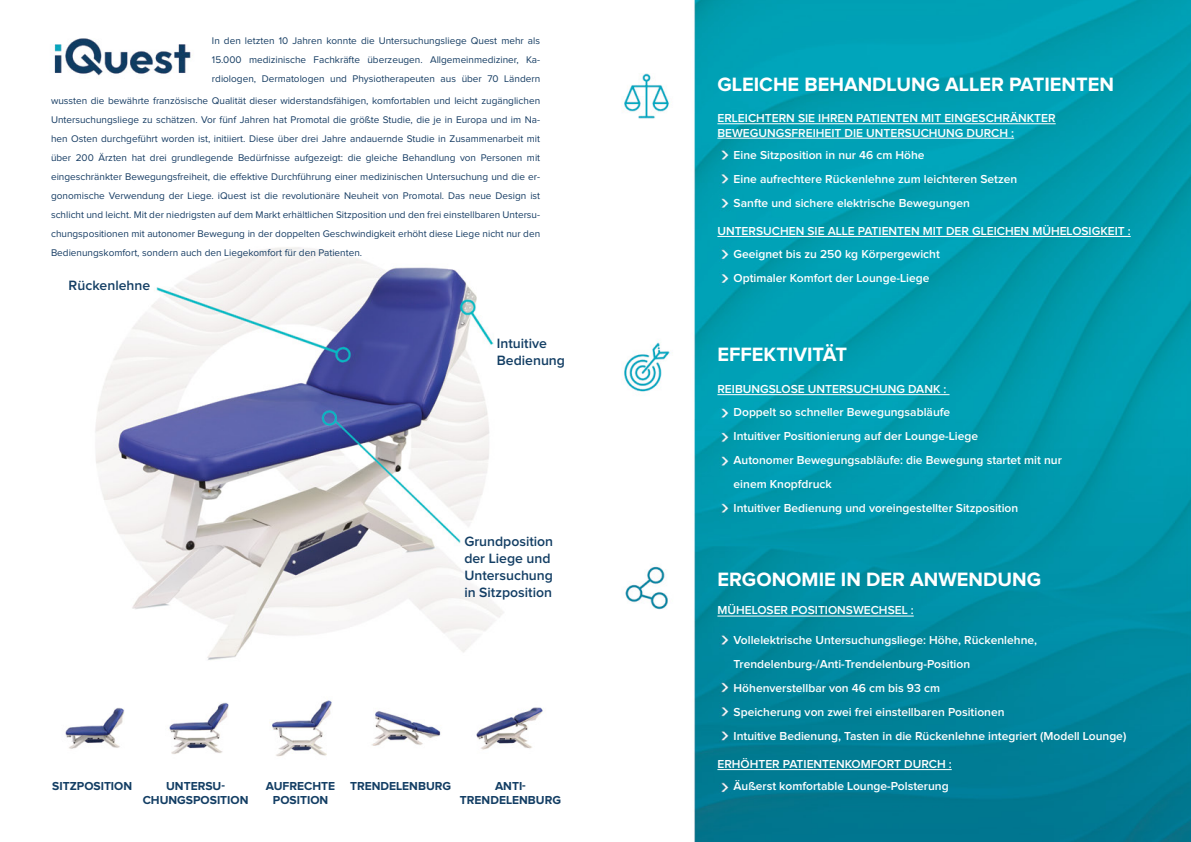
<style>
.page{position:relative;width:1191px;height:842px;background:#fff}
.page>*{position:absolute;margin:0;border:0;box-sizing:border-box;transform-origin:0 0}
.t1{font:700 20px "Proxima Nova";color:#fff}
.t2{font:600 14px/16.8px "Proxima Nova";color:#133e64}
.t3{font:600 12px/24px "Proxima Nova";color:#fff}
.t4{font:700 12px/14.4px "Proxima Nova";color:#133e64;text-align:center}
.t5{font:10px/19px "Proxima Nova";color:#173d64;text-align:justify}
.t6{font:10px/19px "Proxima Nova";color:#163d63;text-align:justify}
</style>
<div class="page">
<img style="left:53px;top:0;width:1138px;height:842px">
<hr style="left:717px;top:124px;width:338px;height:1px;background:#fff">
<hr style="left:717px;top:138px;width:297px;height:1px;background:#fff">
<hr style="left:717px;top:394px;width:232px;height:1px;background:#fff">
<hr style="left:717px;top:616px;width:196px;height:1px;background:#fff">
<hr style="left:717px;top:769px;width:234px;height:1px;background:#fff">
<hr style="left:717px;top:236px;width:413px;height:1px;background:#fff">
<p class="t6" style="left:212px;top:32px;width:330px">I n den letzten 10 Jahren konnte die U ntersuchungsliege Quest mehr als 15.000 medizinische Fachkräfte überzeugen. Allgemeinmediziner, Ka&shy;rdiologen, Dermatologen und Physiotherapeuten aus über 70 Ländern</p>
<p class="t5" style="left:51px;top:92px;width:491px">wussten die bewährte französische Qualität dieser widerstandsfähigen, komfortablen und leicht zugänglichen U ntersuchungsliege zu schätzen. Vor fünf Jahren hat Promotal die größte Studie, die je in Europa und im Na&shy;hen Osten durchgeführt worden ist, initiiert. Diese über drei Jahre andauernde Studie in Zusammenarbeit mit über 200 Ärzten hat drei grundlegende Bedürfnisse aufgezeigt: die gleiche Behandlung von Personen mit eingeschränkter Bewegungsfreiheit, die effektive Durchführung einer medizinischen U ntersuchung und die er&shy;gonomische Verwendung der Liege. iQuest ist die revolutionäre Neuheit von Promotal. Das neue Design ist schlicht und leicht. Mit der niedrigsten auf dem Markt erhältlichen Sitzposition und den frei einstellbaren U ntersu&shy;chungspositionen mit autonomer Bewegung in der doppelten Geschwindigkeit erhöht diese Liege nicht nur den Bedienungskomfort, sondern auch den Liegekomfort für den Patienten.</p>
<p class="t2" style="left:69px;top:278px;width:83px">Rückenlehne</p>
<p class="t2" style="left:497px;top:336px;width:70px">Intuitive<br>Bedienung</p>
<p class="t2" style="left:464px;top:534px;width:90px">Grundposition der Liege und<br>Untersuchung in Sitzposition</p>
<p class="t4" style="left:52px;top:779px;width:81px">SITZPOSITION</p>
<p class="t4" style="left:143px;top:779px;width:84px;text-align:left;text-indent:23px">UNTERSU-<br>CHUNGSP</p>
<p class="t4" style="left:201px;top:793px;width:49px">OSITION</p>
<p class="t4" style="left:266px;top:779px;width:71px">AUFRECHTE<br>POSITION</p>
<p class="t4" style="left:350px;top:779px;width:102px">TRENDELENBURG</p>
<p class="t4" style="left:460px;top:779px;width:102px">ANTI-<br>TRENDELENBURG</p>
<h1 class="t1" style="left:717px;top:75px;width:398px">GLEICHE BEHANDLUNG ALLER PATIENTEN</h1>
<p class="t3" style="left:717px;top:107px;width:29px">Erleichte</p>
<p class="t3" style="left:778px;top:107px;width:92px">rn Sie Ih ren Patienten</p>
<p class="t3" style="left:921px;top:107px;width:8px">mit</p>
<p class="t3" style="left:944px;top:107px;width:9px">eingesch</p>
<p class="t3" style="left:1002px;top:107px;width:24px">ränkte</p>
<p class="t3" style="left:1048px;top:107px;width:9px">r</p>
<p class="t3" style="left:717px;top:121px;width:17px">Bewegungsf</p>
<p class="t3" style="left:798px;top:121px;width:15px">reiheit</p>
<p class="t3" style="left:844px;top:121px;width:7px">die</p>
<p class="t3" style="left:866px;top:121px;width:17px">Unte</p>
<p class="t3" style="left:897px;top:121px;width:17px">rsuchung</p>
<p class="t3" style="left:966px;top:121px;width:49px">durch :</p>
<p class="t3" style="left:733px;top:143px;width:285px">Eine Sitzposition in nur 46 cm Höhe<br>Eine aufrechtere Rückenlehne zum leichteren Setzen<br>Sanfte und sichere elektrische Bewegungen</p>
<p class="t3" style="left:717px;top:219px;width:17px">Unte</p>
<p class="t3" style="left:748px;top:219px;width:17px">rsuchen</p>
<p class="t3" style="left:807px;top:219px;width:65px">Sie alle Patienten</p>
<p class="t3" style="left:923px;top:219px;width:8px">mit</p>
<p class="t3" style="left:946px;top:219px;width:49px">der gleichen</p>
<p class="t3" style="left:1032px;top:219px;width:48px">Mühelosigkeit</p>
<p class="t3" style="left:1127px;top:219px;width:4px">:</p>
<p class="t3" style="left:733px;top:242px;width:208px">Geeignet bis zu 250 kg Körpergewicht<br>Optimaler Komfort der Lounge-Liege</p>
<h1 class="t1" style="left:717px;top:346px;width:131px">EFFEKTIVITÄT</h1>
<p class="t3" style="left:717px;top:378px;width:9px">Reibungs</p>
<p class="t3" style="left:776px;top:378px;width:15px">lose</p>
<p class="t3" style="left:808px;top:378px;width:17px">Unte</p>
<p class="t3" style="left:839px;top:378px;width:17px">rsuchung</p>
<p class="t3" style="left:908px;top:378px;width:9px">dank</p>
<p class="t3" style="left:943px;top:378px;width:4px">:</p>
<p class="t3" style="left:733px;top:401px;width:330px">Doppelt so schneller Bewegungsabläufe<br>Intuitiver Positionierung auf der Lounge-Liege<br>Autonomer Bewegungsabläufe: die Bewegung startet mit nur einem Knopfdruck<br>Intuitiver Bedienung und voreingestellter Sitzposition</p>
<h1 class="t1" style="left:717px;top:570px;width:323px">ERGONOMIE IN DER ANWENDUNG</h1>
<p class="t3" style="left:717px;top:599px;width:49px">Mühelose</p>
<p class="t3" style="left:780px;top:599px;width:27px">r Positionswechse</p>
<p class="t3" style="left:901px;top:599px;width:14px">l :</p>
<p class="t3" style="left:733px;top:628px;width:394px">Vollelektrische Untersuchungsliege: Höhe, Rückenlehne, Trendelenburg-/Anti-Trendelenburg-Position<br>Höhenverstellbar von 46 cm bis 93 cm<br>Speicherung von zwei frei einstellbaren Positionen<br>Intuitive Bedienung, Tasten in die Rückenlehne integriert (Modell Lounge)</p>
<p class="t3" style="left:733px;top:775px;width:216px">Äußerst komfortable Lounge-Polsterung</p>
<p class="t3" style="left:717px;top:752px;width:41px">Erhöhte</p>
<p class="t3" style="left:772px;top:752px;width:26px">r Patientenkomfo</p>
<p class="t3" style="left:886px;top:752px;width:66px">rt durch :</p>
</div>
